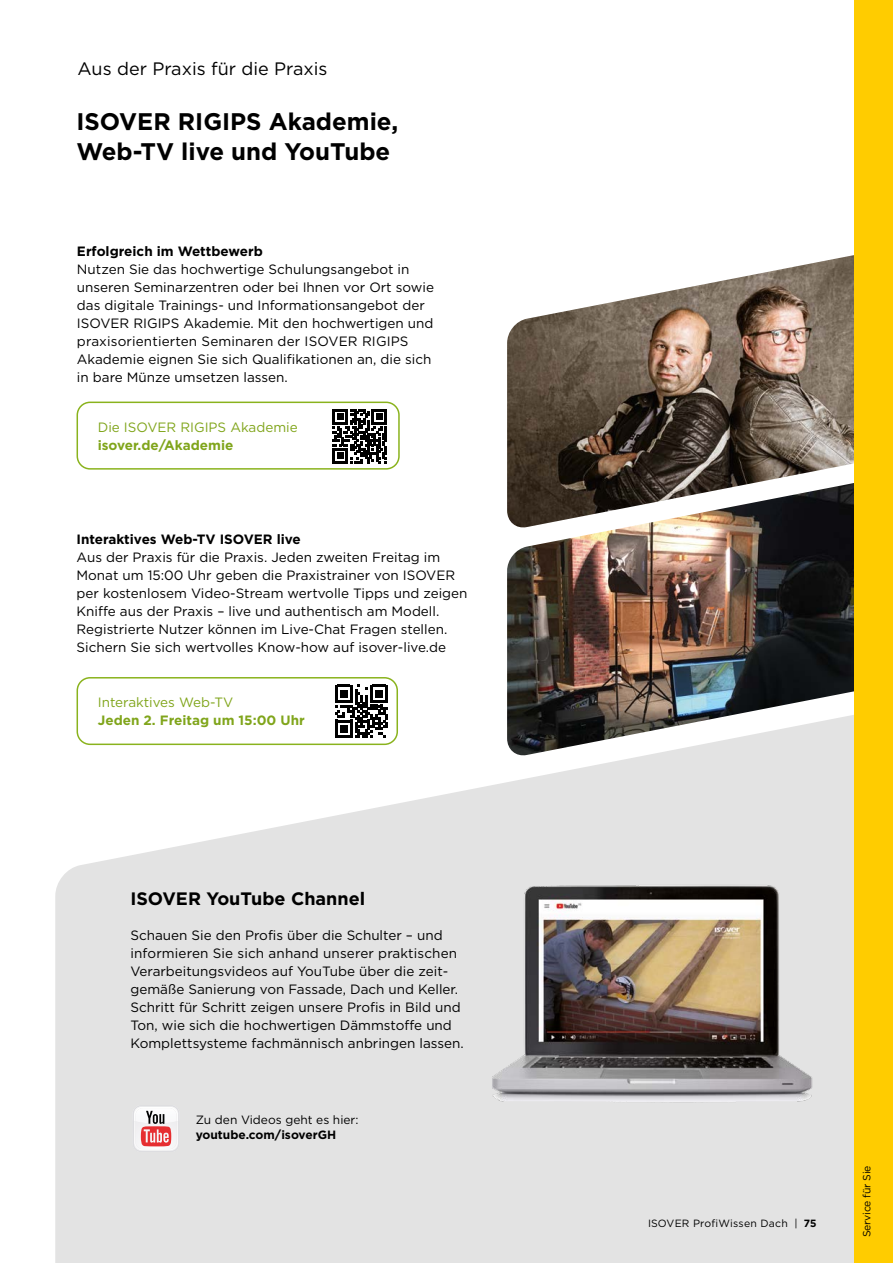
<style>
.page{position:relative;width:893px;height:1263px;background:#fff}
.page>*{position:absolute;margin:0;border:0;box-sizing:border-box;transform-origin:0 0}
.t1{font:700 24px/30px "Gotham";color:#000}
.t2{font:18px "Gotham";color:#000}
.t3{font:700 18px "Gotham";color:#000}
.t4{font:13.5px/18px "Gotham";color:#000}
.t5{font:700 13.5px "Gotham";color:#000}
.t6{font:700 13.5px "Gotham";color:#80a51b}
.t7{font:13.5px "Gotham";color:#80a51b}
.t8{font:12px "Gotham";color:#000}
.t9{font:700 12px "Gotham";color:#000}
.t10{font:10.5px "Gotham";letter-spacing:.02em;color:#000}
.t11{font:10.5px "Gotham";letter-spacing:-.02em;color:#000}
.s1{font-weight:700}
</style>
<div class="page">
<svg style="left:55px;top:696px;width:800px;height:567px;background:#e6e6e6"></svg>
<img style="left:479px;top:872px;width:352px;height:248px">
<svg style="left:133px;top:1106px;width:47px;height:45px"></svg>
<div style="left:77px;top:402px;width:323px;height:68px;border:2px solid #8ab31d;border-radius:13px"></div>
<svg style="left:332px;top:409px;width:55px;height:55px"></svg>
<svg style="left:333px;top:409px;width:54px;height:54px"></svg>
<div style="left:77px;top:678px;width:320px;height:66px;background:#fff;border-radius:13px"></div>
<div style="left:77px;top:677px;width:321px;height:68px;border:2px solid #8ab31d;border-radius:13px"></div>
<svg style="left:335px;top:685px;width:53px;height:52px"></svg>
<img style="left:507px;top:251px;width:348px;height:229px">
<img style="left:507px;top:480px;width:348px;height:277px">
<div style="left:855px;top:0;width:38px;height:1263px;background:#fc0"></div>
<h2 class="t2" style="left:78px;top:58px;width:251px">Aus der Praxis für die Praxis</h2>
<h1 class="t1" style="left:77px;top:106px;width:323px">ISOVER RIGIPS Akademie,<br>Web-TV live und YouTube</h1>
<p class="t5" style="left:77px;top:242px;width:187px">Erfolgreich im Wettbewerb</p>
<p class="t4" style="left:77px;top:259px;width:359px">Nutzen Sie das hochwertige Schulungsangebot in unseren Seminarzentren oder bei Ihnen vor Ort sowie das digitale Trainings- und Informationsangebot der ISOVER RIGIPS Akademie. Mit den hochwertigen und praxisorientierten Seminaren der ISOVER RIGIPS Akademie eignen Sie sich Qualifikationen an, die sich in bare Münze umsetzen lassen.</p>
<p class="t7" style="left:98px;top:419px;width:201px">Die ISOVER RIGIPS Akademie</p>
<p class="t6" style="left:98px;top:436px;width:137px">isover.de/Akademie</p>
<p class="t5" style="left:77px;top:530px;width:226px">Interaktives Web-TV ISOVER live</p>
<p class="t4" style="left:77px;top:547px;width:392px">Aus der Praxis für die Praxis. Jeden zweiten Freitag im Monat um 15:00 Uhr geben die Praxistrainer von ISOVER per kostenlosem Video-Stream wertvolle Tipps und zeigen Kniffe aus der Praxis – live und authentisch am Modell.<br>Registrierte Nutzer können im Live-Chat Fragen stellen.<br>Sichern Sie sich wertvolles Know-how auf isover-live.de</p>
<p class="t7" style="left:98px;top:694px;width:137px">Interaktives Web-TV</p>
<p class="t6" style="left:98px;top:712px;width:208px">Jeden 2. Freitag um 15:00 Uhr</p>
<h2 class="t3" style="left:130px;top:886px;width:236px">ISOVER YouTube Channel</h2>
<p class="t4" style="left:130px;top:925px;width:335px">Schauen Sie den Profis über die Schulter – und informieren Sie sich anhand unserer praktischen Verarbeitungsvideos auf YouTube über die zeit&shy;gemäße Sanierung von Fassade, Dach und Keller.<br>Schritt für Schritt zeigen unsere Profis in Bild und Ton, wie sich die hochwertigen Dämmstoffe und Komplettsysteme fachmännisch anbringen lassen.</p>
<p class="t8" style="left:196px;top:1112px;width:164px">Zu den Videos geht es hier:</p>
<p class="t9" style="left:196px;top:1126px;width:142px">youtube.com/isoverGH</p>
<p class="t10" style="left:648px;top:1216px;width:170px">ISOVER ProfiWissen Dach | <span class="s1">75</span></p>
<p class="t11" style="left:860px;top:1237px;width:73px;rotate:-90deg">Service für Sie</p>
</div>
